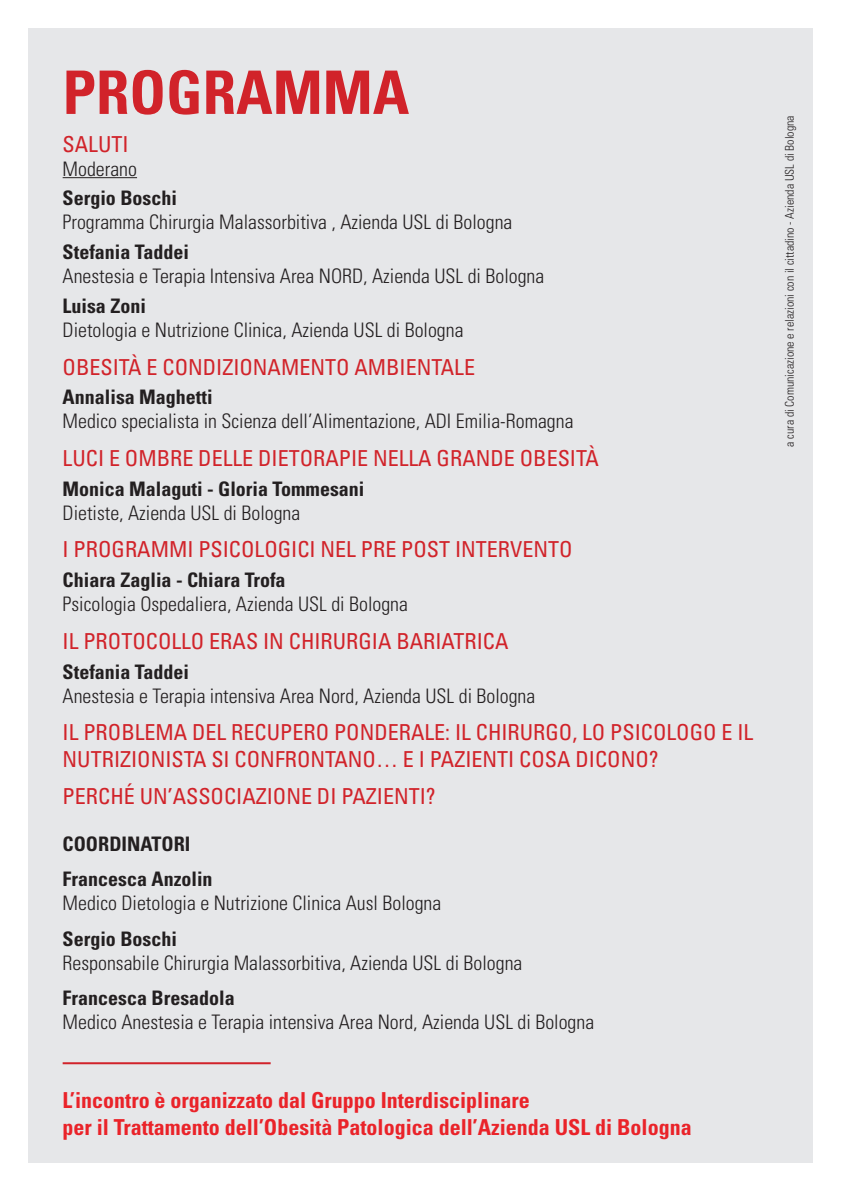
<style>
.page{position:relative;width:842px;height:1191px;background:#fff}
.page>*{position:absolute;margin:0;border:0;box-sizing:border-box;transform-origin:0 0}
.t1{font:700 condensed 60px "Univers LT Std";color:#d1232a}
.t2{font:condensed 22px/26.4px "Univers LT Std";color:#d1232a}
.t3{font:700 condensed 22px "Univers LT Std";color:#ea2329}
.t4{font:300 condensed 20px "Univers LT Std";color:#231f20}
.t5{font:700 condensed 20px "Univers LT Std";color:#231f20}
.t6{font:300 condensed 12px "Univers LT Std";color:#231f20}
</style>
<div class="page">
<div style="left:28px;top:28px;width:785px;height:1134px;background:#e6e7e9"></div>
<hr style="left:63px;top:177px;width:74px;height:1px;background:#231f20">
<hr style="left:63px;top:1062px;width:208px;height:2px;background:#d1232a">
<p class="t1" style="left:63px;top:56px;width:348px">PROGRAMMA</p>
<p class="t2" style="left:63px;top:130px;width:67px">SALUTI</p>
<p class="t4" style="left:63px;top:157px;width:76px">Moderano</p>
<p class="t5" style="left:63px;top:186px;width:116px">Sergio Boschi</p>
<p class="t4" style="left:63px;top:210px;width:451px">Programma Chirurgia Malassorbitiva , Azienda USL di Bologna</p>
<p class="t5" style="left:63px;top:240px;width:128px">Stefania Taddei</p>
<p class="t4" style="left:63px;top:264px;width:483px">Anestesia e Terapia Intensiva Area NORD, Azienda USL di Bologna</p>
<p class="t5" style="left:63px;top:293px;width:85px">Luisa Zoni</p>
<p class="t4" style="left:63px;top:318px;width:402px">Dietologia e Nutrizione Clinica, Azienda USL di Bologna</p>
<p class="t2" style="left:63px;top:353px;width:414px">OBESITÀ E CONDIZIONAMENTO AMBIENTALE</p>
<p class="t5" style="left:63px;top:385px;width:151px">Annalisa Maghetti</p>
<p class="t4" style="left:63px;top:409px;width:512px">Medico specialista in Scienza dell’Alimentazione, ADI Emilia-Romagna</p>
<p class="t2" style="left:63px;top:444px;width:538px">LUCI E OMBRE DELLE DIETORAPIE NELLA GRANDE OBESITÀ</p>
<p class="t5" style="left:63px;top:476px;width:303px">Monica Malaguti - Gloria Tommesani</p>
<p class="t4" style="left:63px;top:500px;width:239px">Dietiste, Azienda USL di Bologna</p>
<p class="t2" style="left:63px;top:536px;width:511px">I PROGRAMMI PSICOLOGICI NEL PRE POST INTERVENTO</p>
<p class="t5" style="left:63px;top:567px;width:224px">Chiara Zaglia - Chiara Trofa</p>
<p class="t4" style="left:63px;top:592px;width:347px">Psicologia Ospedaliera, Azienda USL di Bologna</p>
<p class="t2" style="left:63px;top:627px;width:447px">IL PROTOCOLLO ERAS IN CHIRURGIA BARIATRICA</p>
<p class="t5" style="left:63px;top:659px;width:128px">Stefania Taddei</p>
<p class="t4" style="left:63px;top:683px;width:474px">Anestesia e Terapia intensiva Area Nord, Azienda USL di Bologna</p>
<p class="t2" style="left:63px;top:719px;width:692px">IL PROBLEMA DEL RECUPERO PONDERALE: IL CHIRURGO, LO PSICOLOGO E IL<br>NUTRIZIONISTA SI CONFRONTANO… E I PAZIENTI COSA DICONO?</p>
<p class="t2" style="left:63px;top:783px;width:374px">PERCHÉ UN’ASSOCIAZIONE DI PAZIENTI?</p>
<p class="t5" style="left:63px;top:831px;width:129px">COORDINATORI</p>
<p class="t5" style="left:63px;top:867px;width:151px">Francesca Anzolin</p>
<p class="t4" style="left:63px;top:891px;width:380px">Medico Dietologia e Nutrizione Clinica Ausl Bologna</p>
<p class="t5" style="left:63px;top:926px;width:116px">Sergio Boschi</p>
<p class="t4" style="left:63px;top:950px;width:461px">Responsabile Chirurgia Malassorbitiva, Azienda USL di Bologna</p>
<p class="t5" style="left:63px;top:985px;width:174px">Francesca Bresadola</p>
<p class="t4" style="left:63px;top:1010px;width:533px">Medico Anestesia e Terapia intensiva Area Nord, Azienda USL di Bologna</p>
<p class="t3" style="left:63px;top:1087px;width:469px">L’incontro è organizzato dal Gruppo Interdisciplinare</p>
<p class="t3" style="left:63px;top:1113px;width:631px">per il Trattamento dell’Obesità Patologica dell’Azienda USL di Bologna</p>
<p class="t6" style="left:782px;top:446px;width:333px;rotate:-90deg">a cura di Comunicazione e relazioni con il cittadino - Azienda USL di Bologna</p>
</div>
